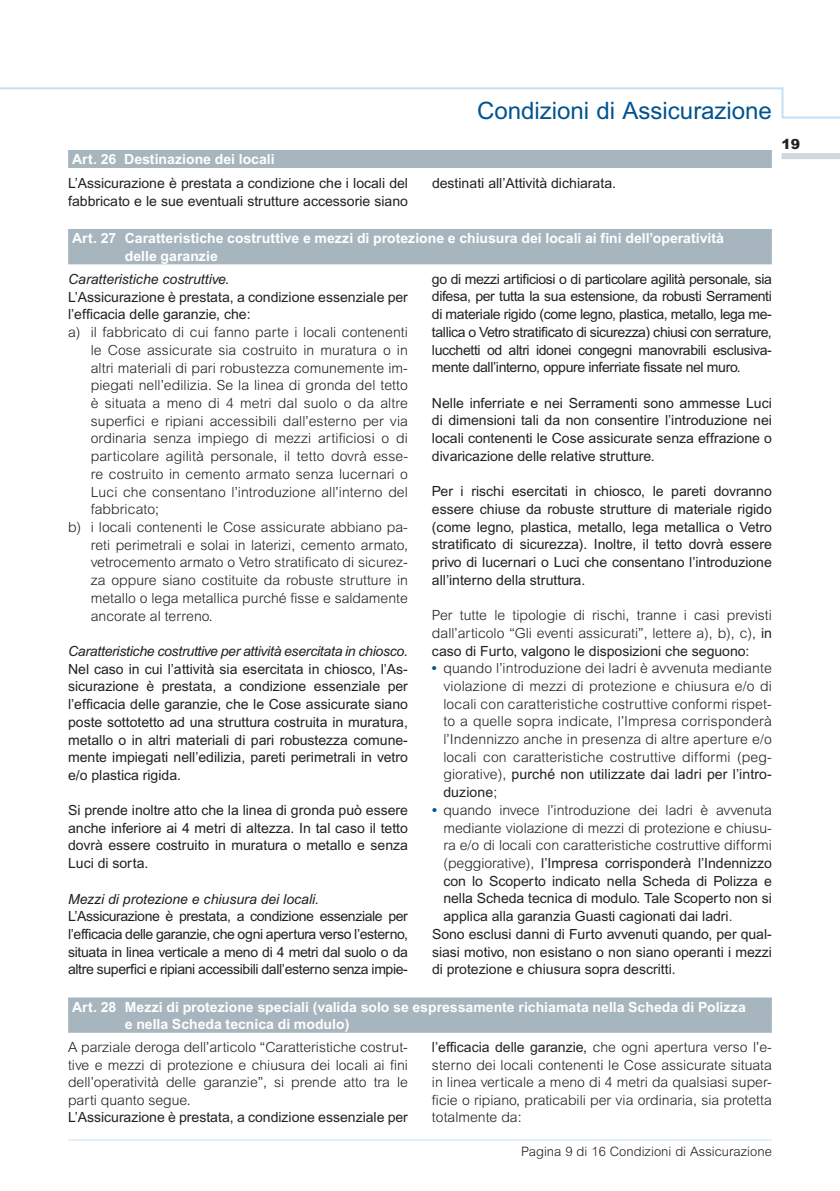
<style>
.page{position:relative;width:840px;height:1191px;background:#fff}
.page>*{position:absolute;margin:0;border:0;box-sizing:border-box;transform-origin:0 0}
.t1{font:24px "Arial";color:#01538f}
.t2{font:14px/17.8px "Arial";color:#231f20;text-align:justify}
.t3{font:300 14px/17.6px "Arial";color:#231f20;text-align:justify}
.t4{font:700 14px/17.4px "Arial";color:#fff}
.t5{font:italic 14px "Arial";letter-spacing:-.01em;color:#231f20}
.t6{font:900 14px "Arial";color:#231f20}
.t7{font:300 13px "Arial";color:#231f20}
.s1{font-weight:400}
.s2{font-weight:700;color:#01538f}
.s3{font-weight:300}
</style>
<div class="page">
<div style="left:781px;top:153px;width:58px;height:6px;background:#cfd8dd"></div>
<svg style="left:0;top:87px;width:839px;height:32px"></svg>
<hr style="left:68px;top:1139px;width:703px;height:1px;background:#c7dff2">
<div style="left:68px;top:150px;width:703px;height:18px;background:#a7b6be"></div>
<div style="left:68px;top:229px;width:703px;height:18px;background:#a7b6be"></div>
<div style="left:68px;top:246px;width:703px;height:18px;background:#a7b6be"></div>
<div style="left:68px;top:997px;width:703px;height:18px;background:#a7b6be"></div>
<div style="left:68px;top:1014px;width:703px;height:18px;background:#a7b6be"></div>
<h1 class="t1" style="left:477px;top:96px;width:296px">Condizioni di Assicurazione</h1>
<p class="t4" style="left:72px;top:150px;width:204px">Art. 26 Destinazione dei locali</p>
<p class="t2" style="left:68px;top:173px;width:341px;line-height:18.4px">L’Assicurazione è prestata a condizione che i locali del fabbricato e le sue eventuali strutture accessorie siano</p>
<p class="t2" style="left:432px;top:174px;width:185px">destinati all’Attività dichiarata.</p>
<p class="t4" style="left:125px;top:229px;width:600px;text-indent:-53px">Art. 27 Caratteristiche costruttive e mezzi di protezione e chiusura dei locali ai fini dell’operatività delle garanzie</p>
<p class="t5" style="left:68px;top:271px;width:163px">Caratteristiche costruttive.</p>
<p class="t2" style="left:68px;top:288px;width:341px">L’Assicurazione è prestata, a condizione essenziale per l’efficacia delle garanzie, che:</p>
<p class="t3" style="left:68px;top:323px;width:341px">a) il fabbricato di cui fanno parte i locali contenenti</p>
<p class="t3" style="left:91px;top:341px;width:318px">le Cose assicurate sia costruito in muratura o in</p>
<p class="t3" style="left:91px;top:359px;width:318px">altri materiali di pari robustezza comunemente im-</p>
<p class="t3" style="left:91px;top:376px;width:318px">piegati nell’edilizia. Se la linea di gronda del tetto</p>
<p class="t3" style="left:91px;top:394px;width:318px">è situata a meno di 4 metri dal suolo o da altre</p>
<p class="t3" style="left:91px;top:412px;width:318px">superfici e ripiani accessibili dall’esterno per via</p>
<p class="t3" style="left:91px;top:429px;width:318px">ordinaria senza impiego di mezzi artificiosi o di</p>
<p class="t3" style="left:91px;top:447px;width:318px">particolare agilità personale, il tetto dovrà esse-</p>
<p class="t3" style="left:91px;top:465px;width:318px">re costruito in cemento armato senza lucernari o</p>
<p class="t3" style="left:91px;top:483px;width:318px">Luci che consentano l’introduzione all’interno del</p>
<p class="t3" style="left:91px;top:500px;width:70px">fabbricato;</p>
<p class="t3" style="left:68px;top:518px;width:341px">b) i locali contenenti le Cose assicurate abbiano pa-</p>
<p class="t3" style="left:91px;top:536px;width:318px">reti perimetrali e solai in laterizi, cemento armato,</p>
<p class="t3" style="left:91px;top:553px;width:318px">vetrocemento armato o Vetro stratificato di sicurez-</p>
<p class="t3" style="left:91px;top:571px;width:318px">za oppure siano costituite da robuste strutture in</p>
<p class="t3" style="left:91px;top:589px;width:318px">metallo o lega metallica purché fisse e saldamente</p>
<p class="t3" style="left:91px;top:607px;width:123px">ancorate al terreno.</p>
<p class="t5" style="left:68px;top:643px;width:341px">Caratteristiche costruttive per attività esercitata in chiosco.</p>
<p class="t2" style="left:68px;top:660px;width:341px">Nel caso in cui l’attività sia esercitata in chiosco, l’As&shy;sicurazione è prestata, a condizione essenziale per l’efficacia delle garanzie, che le Cose assicurate siano poste sottotetto ad una struttura costruita in muratura, metallo o in altri materiali di pari robustezza comune&shy;mente impiegati nell’edilizia, pareti perimetrali in vetro e/o plastica rigida.</p>
<p class="t2" style="left:68px;top:801px;width:341px">Si prende inoltre atto che la linea di gronda può essere anche inferiore ai 4 metri di altezza. In tal caso il tetto dovrà essere costruito in muratura o metallo e senza Luci di sorta.</p>
<p class="t5" style="left:68px;top:890px;width:252px">Mezzi di protezione e chiusura dei locali.</p>
<p class="t2" style="left:68px;top:907px;width:341px">L’Assicurazione è prestata, a condizione essenziale per l’efficacia delle garanzie, che ogni apertura verso l’esterno, situata in linea verticale a meno di 4 metri dal suolo o da altre superfici e ripiani accessibili dall’esterno senza impie-</p>
<p class="t2" style="left:432px;top:270px;width:341px">go di mezzi artificiosi o di particolare agilità personale, sia difesa, per tutta la sua estensione, da robusti Serramenti di materiale rigido (come legno, plastica, metallo, lega me&shy;tallica o Vetro stratificato di sicurezza) chiusi con serrature, lucchetti od altri idonei congegni manovrabili esclusiva&shy;mente dall’interno, oppure inferriate fissate nel muro.</p>
<p class="t2" style="left:432px;top:394px;width:341px">Nelle inferriate e nei Serramenti sono ammesse Luci di dimensioni tali da non consentire l’introduzione nei locali contenenti le Cose assicurate senza effrazione o divaricazione delle relative strutture.</p>
<p class="t2" style="left:432px;top:482px;width:341px">Per i rischi esercitati in chiosco, le pareti dovranno essere chiuse da robuste strutture di materiale rigido (come legno, plastica, metallo, lega metallica o Vetro stratificato di sicurezza). Inoltre, il tetto dovrà essere privo di lucernari o Luci che consentano l’introduzione all’interno della struttura.</p>
<p class="t3" style="left:432px;top:606px;width:341px">Per tutte le tipologie di rischi, tranne i casi previsti dall’articolo “Gli eventi assicurati”, lettere a), b), c), <span class="s1">in caso di Furto, valgono le disposizioni che seguono:</span></p>
<p class="t3" style="left:443px;top:659px;width:330px;text-indent:-11px"><span class="s2">•</span> quando l’introduzione dei ladri è avvenuta mediante violazione di mezzi di protezione e chiusura e/o di locali con caratteristiche costruttive conformi rispet&shy;to a quelle sopra indicate, l’Impresa corrisponderà l’Indennizzo anche in presenza di altre aperture e/o locali con caratteristiche costruttive difformi (peg&shy;giorative), <span class="s1">purché non utilizzate dai ladri per l’intro&shy;duzione</span>;</p>
<p class="t3" style="left:432px;top:801px;width:341px"><span class="s2">•</span> quando invece l’introduzione dei ladri è avvenuta</p>
<p class="t3" style="left:443px;top:819px;width:330px">mediante violazione di mezzi di protezione e chiusu-</p>
<p class="t3" style="left:443px;top:836px;width:330px">ra e/o di locali con caratteristiche costruttive difformi</p>
<p class="t2" style="left:443px;top:854px;width:330px"><span class="s3">(peggiorative),</span> l’Impresa corrisponderà l’Indennizzo</p>
<p class="t2" style="left:443px;top:871px;width:330px">con lo Scoperto indicato nella Scheda di Polizza e</p>
<p class="t2" style="left:443px;top:889px;width:330px">nella Scheda tecnica di modulo. Tale Scoperto non si</p>
<p class="t2" style="left:443px;top:907px;width:290px">applica alla garanzia Guasti cagionati dai ladri<span class="s3">.</span></p>
<p class="t2" style="left:432px;top:925px;width:341px">Sono esclusi danni di Furto avvenuti quando, per qual-</p>
<p class="t2" style="left:432px;top:942px;width:341px">siasi motivo, non esistano o non siano operanti i mezzi</p>
<p class="t2" style="left:432px;top:960px;width:245px">di protezione e chiusura sopra descritti.</p>
<p class="t4" style="left:125px;top:998px;width:622px;text-indent:-53px">Art. 28 Mezzi di protezione speciali (valida solo se espressamente richiamata nella Scheda di Polizza e nella Scheda tecnica di modulo)</p>
<p class="t3" style="left:68px;top:1038px;width:341px">A parziale deroga dell’articolo “Caratteristiche costrut&shy;tive e mezzi di protezione e chiusura dei locali ai fini dell’operatività delle garanzie”, si prende atto tra le parti quanto segue.</p>
<p class="t2" style="left:68px;top:1108px;width:341px">L’Assicurazione è prestata, a condizione essenziale per</p>
<p class="t3" style="left:432px;top:1038px;width:341px"><span class="s1">l’efficacia delle garanzie,</span> che ogni apertura verso l’e&shy;sterno dei locali contenenti le Cose assicurate situata in linea verticale a meno di 4 metri da qualsiasi super&shy;ficie o ripiano, praticabili per via ordinaria, sia protetta totalmente da:</p>
<p class="t7" style="left:521px;top:1144px;width:252px">Pagina 9 di 16 Condizioni di Assicurazione</p>
<p class="t6" style="left:781px;top:135px;width:20px">19</p>
</div>
